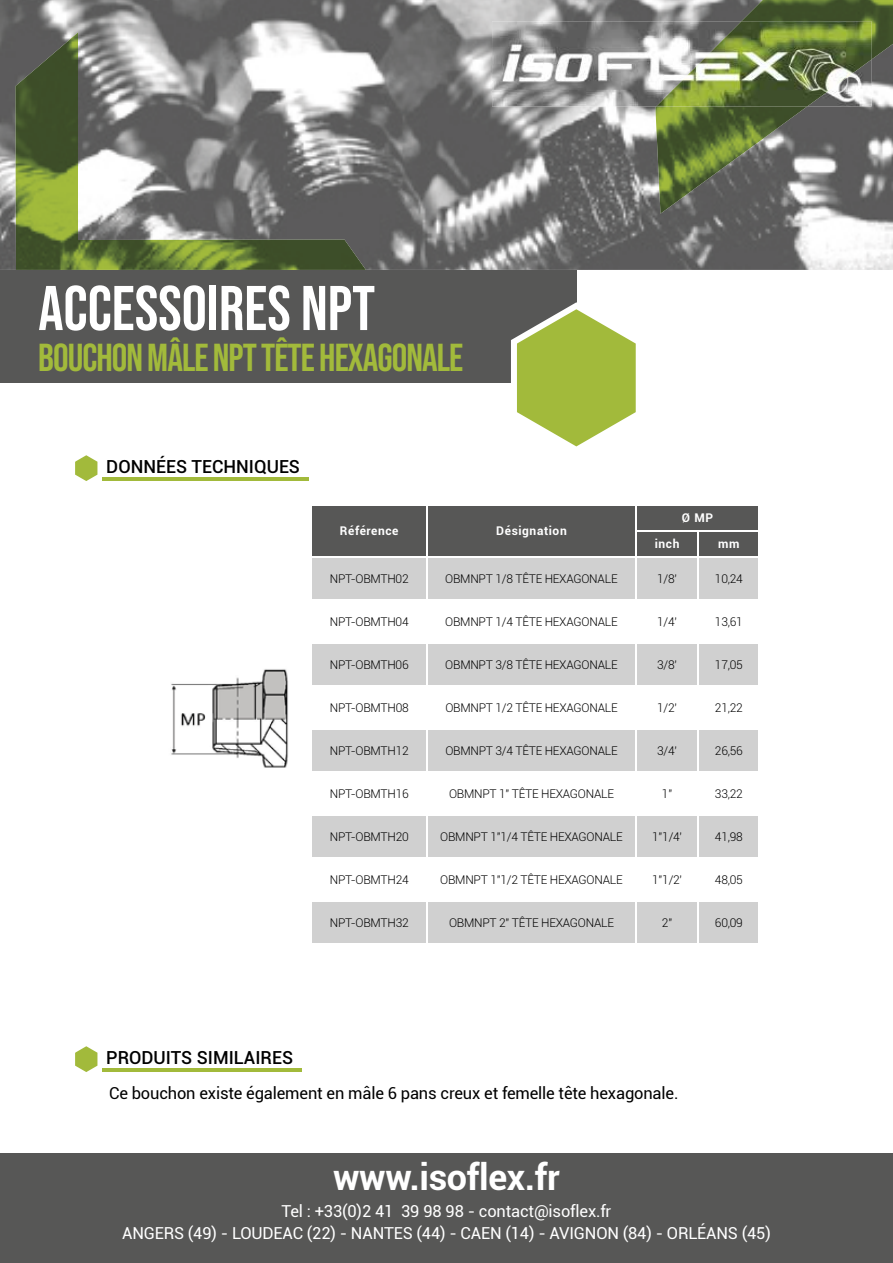
<style>
.page{position:relative;width:893px;height:1263px;background:#fff}
.page>*{position:absolute;margin:0;border:0;box-sizing:border-box;transform-origin:0 0}
.t1{font:63px "Bebas Neue";color:#fff}
.t2{font:39px "Bebas Neue";letter-spacing:-.025em;color:#a2ba3b}
.t3{font:700 36px "Roboto";letter-spacing:-.01em;color:#fff}
.t4{font:500 18px "Roboto";color:#000}
.t5{font:16.5px/22px "Roboto";letter-spacing:-.01em;color:#fff;text-align:center}
.t6{font:16.5px "Roboto";letter-spacing:-.01em;color:#000}
.t7{font:300 12px "Roboto";letter-spacing:-.02em;color:#000}
.t8{font:700 12px "Roboto";letter-spacing:.05em;color:#fff}
</style>
<div class="page">
<img style="left:0;top:0;width:893px;height:270px">
<img style="left:15px;top:32px;width:351px;height:238px">
<div style="left:0;top:270px;width:576px;height:113px;background:#575756"></div>
<svg style="left:511px;top:302px;width:125px;height:145px"></svg>
<img style="left:655px;top:0;width:238px;height:214px">
<img style="left:492px;top:21px;width:164px;height:85px">
<img style="left:656px;top:21px;width:216px;height:85px">
<div style="left:0;top:1153px;width:893px;height:110px;background:#575756"></div>
<svg style="left:75px;top:455px;width:28px;height:26px"></svg>
<hr style="left:102px;top:477px;width:206px;height:3px;background:#a2ba3b">
<svg style="left:75px;top:1046px;width:28px;height:26px"></svg>
<hr style="left:102px;top:1068px;width:200px;height:3px;background:#a2ba3b">
<svg style="left:312px;top:558px;width:446px;height:385px;fill:#d0d0d0"></svg>
<hr style="left:310px;top:599px;width:117px;height:1px;background:#fff">
<hr style="left:310px;top:642px;width:117px;height:1px;background:#fff">
<hr style="left:310px;top:685px;width:117px;height:1px;background:#fff">
<hr style="left:310px;top:728px;width:117px;height:1px;background:#fff">
<hr style="left:310px;top:771px;width:117px;height:1px;background:#fff">
<hr style="left:310px;top:814px;width:117px;height:1px;background:#fff">
<hr style="left:310px;top:857px;width:117px;height:1px;background:#fff">
<hr style="left:310px;top:900px;width:117px;height:2px;background:#fff">
<div style="left:312px;top:506px;width:446px;height:50px;background:#575756"></div>
<hr style="left:427px;top:557px;width:1px;height:42px;background:#fff">
<hr style="left:635px;top:557px;width:1px;height:42px;background:#fff">
<hr style="left:698px;top:557px;width:1px;height:42px;background:#fff">
<hr style="left:427px;top:599px;width:209px;height:1px;background:#fff">
<hr style="left:427px;top:600px;width:1px;height:42px;background:#fff">
<hr style="left:636px;top:599px;width:62px;height:1px;background:#fff">
<hr style="left:635px;top:600px;width:1px;height:42px;background:#fff">
<hr style="left:698px;top:599px;width:62px;height:1px;background:#fff">
<hr style="left:698px;top:600px;width:1px;height:42px;background:#fff">
<hr style="left:427px;top:642px;width:209px;height:1px;background:#fff">
<hr style="left:427px;top:643px;width:1px;height:42px;background:#fff">
<hr style="left:636px;top:642px;width:62px;height:1px;background:#fff">
<hr style="left:635px;top:643px;width:1px;height:42px;background:#fff">
<hr style="left:698px;top:642px;width:62px;height:1px;background:#fff">
<hr style="left:698px;top:643px;width:1px;height:42px;background:#fff">
<hr style="left:427px;top:685px;width:209px;height:1px;background:#fff">
<hr style="left:427px;top:686px;width:1px;height:42px;background:#fff">
<hr style="left:636px;top:685px;width:62px;height:1px;background:#fff">
<hr style="left:635px;top:686px;width:1px;height:42px;background:#fff">
<hr style="left:698px;top:685px;width:62px;height:1px;background:#fff">
<hr style="left:698px;top:686px;width:1px;height:42px;background:#fff">
<hr style="left:427px;top:728px;width:209px;height:1px;background:#fff">
<hr style="left:427px;top:729px;width:1px;height:42px;background:#fff">
<hr style="left:636px;top:728px;width:62px;height:1px;background:#fff">
<hr style="left:635px;top:729px;width:1px;height:42px;background:#fff">
<hr style="left:698px;top:728px;width:62px;height:1px;background:#fff">
<hr style="left:698px;top:729px;width:1px;height:42px;background:#fff">
<hr style="left:427px;top:771px;width:209px;height:1px;background:#fff">
<hr style="left:427px;top:772px;width:1px;height:42px;background:#fff">
<hr style="left:636px;top:771px;width:62px;height:1px;background:#fff">
<hr style="left:635px;top:772px;width:1px;height:42px;background:#fff">
<hr style="left:698px;top:771px;width:62px;height:1px;background:#fff">
<hr style="left:698px;top:772px;width:1px;height:42px;background:#fff">
<hr style="left:427px;top:814px;width:209px;height:1px;background:#fff">
<hr style="left:427px;top:815px;width:1px;height:42px;background:#fff">
<hr style="left:636px;top:814px;width:62px;height:1px;background:#fff">
<hr style="left:635px;top:815px;width:1px;height:42px;background:#fff">
<hr style="left:698px;top:814px;width:62px;height:1px;background:#fff">
<hr style="left:698px;top:815px;width:1px;height:42px;background:#fff">
<hr style="left:427px;top:857px;width:209px;height:1px;background:#fff">
<hr style="left:427px;top:858px;width:1px;height:42px;background:#fff">
<hr style="left:636px;top:857px;width:62px;height:1px;background:#fff">
<hr style="left:635px;top:858px;width:1px;height:42px;background:#fff">
<hr style="left:698px;top:857px;width:62px;height:1px;background:#fff">
<hr style="left:698px;top:858px;width:1px;height:42px;background:#fff">
<hr style="left:427px;top:900px;width:209px;height:2px;background:#fff">
<hr style="left:427px;top:902px;width:1px;height:41px;background:#fff">
<hr style="left:636px;top:900px;width:62px;height:2px;background:#fff">
<hr style="left:635px;top:902px;width:1px;height:41px;background:#fff">
<hr style="left:698px;top:900px;width:62px;height:2px;background:#fff">
<hr style="left:698px;top:902px;width:1px;height:41px;background:#fff">
<img style="left:171px;top:669px;width:117px;height:99px">
<h1 class="t1" style="left:38px;top:273px;width:338px">ACCESSOIRES NPT</h1>
<h2 class="t2" style="left:38px;top:335px;width:427px">BOUCHON MÂLE NPT TÊTE HEXAGONALE</h2>
<h3 class="t4" style="left:106px;top:454px;width:195px">DONNÉES TECHNIQUES</h3>
<p class="t8" style="left:340px;top:522px;width:60px">Référence</p>
<p class="t8" style="left:496px;top:522px;width:72px">Désignation</p>
<p class="t8" style="left:682px;top:509px;width:33px">Ø MP</p>
<p class="t8" style="left:655px;top:535px;width:26px">inch</p>
<p class="t8" style="left:718px;top:535px;width:23px">mm</p>
<p class="t7" style="left:330px;top:570px;width:80px">NPT-OBMTH02</p>
<p class="t7" style="left:445px;top:570px;width:174px">OBMNPT 1/8 TÊTE HEXAGONALE</p>
<p class="t7" style="left:657px;top:570px;width:21px">1/8'</p>
<p class="t7" style="left:715px;top:570px;width:29px">10,24</p>
<p class="t7" style="left:330px;top:613px;width:80px">NPT-OBMTH04</p>
<p class="t7" style="left:445px;top:613px;width:174px">OBMNPT 1/4 TÊTE HEXAGONALE</p>
<p class="t7" style="left:657px;top:613px;width:21px">1/4'</p>
<p class="t7" style="left:715px;top:613px;width:29px">13,61</p>
<p class="t7" style="left:330px;top:656px;width:80px">NPT-OBMTH06</p>
<p class="t7" style="left:445px;top:656px;width:174px">OBMNPT 3/8 TÊTE HEXAGONALE</p>
<p class="t7" style="left:657px;top:656px;width:21px">3/8'</p>
<p class="t7" style="left:715px;top:656px;width:29px">17,05</p>
<p class="t7" style="left:330px;top:699px;width:80px">NPT-OBMTH08</p>
<p class="t7" style="left:445px;top:699px;width:174px">OBMNPT 1/2 TÊTE HEXAGONALE</p>
<p class="t7" style="left:657px;top:699px;width:21px">1/2'</p>
<p class="t7" style="left:715px;top:699px;width:29px">21,22</p>
<p class="t7" style="left:330px;top:742px;width:80px">NPT-OBMTH12</p>
<p class="t7" style="left:445px;top:742px;width:174px">OBMNPT 3/4 TÊTE HEXAGONALE</p>
<p class="t7" style="left:657px;top:742px;width:21px">3/4'</p>
<p class="t7" style="left:715px;top:742px;width:29px">26,56</p>
<p class="t7" style="left:330px;top:785px;width:80px">NPT-OBMTH16</p>
<p class="t7" style="left:449px;top:785px;width:167px">OBMNPT 1" TÊTE HEXAGONALE</p>
<p class="t7" style="left:662px;top:785px;width:12px">1"</p>
<p class="t7" style="left:715px;top:785px;width:29px">33,22</p>
<p class="t7" style="left:330px;top:828px;width:80px">NPT-OBMTH20</p>
<p class="t7" style="left:440px;top:828px;width:184px">OBMNPT 1"1/4 TÊTE HEXAGONALE</p>
<p class="t7" style="left:652px;top:828px;width:31px">1"1/4'</p>
<p class="t7" style="left:715px;top:828px;width:29px">41,98</p>
<p class="t7" style="left:330px;top:871px;width:80px">NPT-OBMTH24</p>
<p class="t7" style="left:440px;top:871px;width:184px">OBMNPT 1"1/2 TÊTE HEXAGONALE</p>
<p class="t7" style="left:652px;top:871px;width:31px">1"1/2'</p>
<p class="t7" style="left:715px;top:871px;width:29px">48,05</p>
<p class="t7" style="left:330px;top:914px;width:80px">NPT-OBMTH32</p>
<p class="t7" style="left:449px;top:914px;width:167px">OBMNPT 2" TÊTE HEXAGONALE</p>
<p class="t7" style="left:662px;top:914px;width:12px">2"</p>
<p class="t7" style="left:715px;top:914px;width:29px">60,09</p>
<h3 class="t4" style="left:106px;top:1045px;width:188px">PRODUITS SIMILAIRES</h3>
<h3 class="t6" style="left:109px;top:1082px;width:571px">Ce bouchon existe également en mâle 6 pans creux et femelle tête hexagonale.</h3>
<h3 class="t3" style="left:333px;top:1152px;width:228px">www.isoflex.fr</h3>
<h3 class="t5" style="left:122px;top:1199px;width:650px">Tel : +33(0)2 41 39 98 98 - contact@isoflex.fr<br>ANGERS (49) - LOUDEAC (22) - NANTES (44) - CAEN (14) - AVIGNON (84) - ORLÉANS (45)</h3>
</div>
